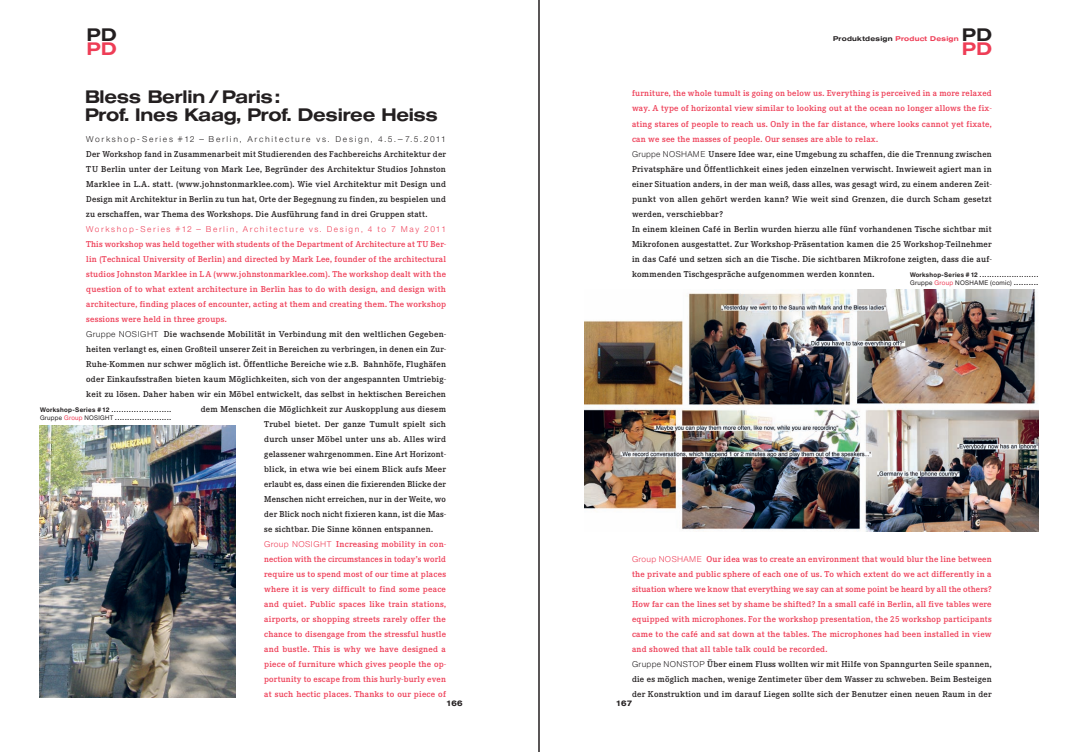
<style>
.page{position:relative;width:1078px;height:752px;background:#fff}
.page>*{position:absolute;margin:0;border:0;box-sizing:border-box;transform-origin:0 0}
.t1{font:500 18px/17.5px "Helvetica Extended BQ";color:#231f20}
.t2{font:500 18px "Helvetica Extended BQ";color:#ee3d56}
.t3{font:500 8.4px/15px "Corporate EBQ";letter-spacing:.025em;color:#231f20;text-align:justify}
.t4{font:500 8.4px/15px "Corporate EBQ";letter-spacing:.025em;color:#ee3d56}
.t5{font:300 8.3px "Neue Helvetica BQ";letter-spacing:.2em;color:#231f20}
.t6{font:300 8.3px "Neue Helvetica BQ";letter-spacing:.19em;color:#ee3d56}
.t7{font:500 8px "Helvetica Extended BQ";letter-spacing:.02em;color:#231f20}
.t8{font:500 6.8px "Helvetica Extended BQ";letter-spacing:.045em;color:#231f20}
.t9{font:700 6.5px/8px "Neue Helvetica BQ";letter-spacing:.045em;color:#231f20}
.s1{color:#ee3d56}
.s2{font-family:"Neue Helvetica BQ";font-weight:300;font-size:8.3px}
.s3{font-weight:400}
.s4{font-weight:400;color:#ee3d56}
.s5{font-family:"Neue Helvetica BQ";font-weight:300;font-size:8.3px;color:#231f20}
.s6{color:#231f20}
</style>
<div class="page">
<hr style="left:538px;top:0;width:1px;height:751px;background:#231f20">
<img style="left:40px;top:425px;width:196px;height:271px">
<img style="left:584px;top:289px;width:453px;height:242px">
<h1 class="t1" style="left:87px;top:27px;width:31px">PD</h1>
<h1 class="t2" style="left:87px;top:39px;width:31px">PD</h1>
<h1 class="t1" style="left:961px;top:27px;width:31px">PD</h1>
<h1 class="t2" style="left:961px;top:39px;width:31px">PD</h1>
<p class="t8" style="left:833px;top:35px;width:127px">Produktdesign <span class="s1">Product Design</span></p>
<h1 class="t1" style="left:85px;top:89px;width:354px">Bless Berlin / Paris:<br>Prof. Ines Kaag, Prof. Desiree Heiss</h1>
<p class="t3" style="left:632px;top:86px;width:361px;text-align:left"><span class="s1">furniture, the whole tumult is going on below us. Everything is perceived in a more relaxed way. A type of horizontal view similar to looking out at the ocean no longer allows the fix&shy;ating stares of people to reach us. Only in the far distance, where looks cannot yet fixate, can we see the masses of people. Our senses are able to relax.<br></span><span class="s2">Gruppe NOSHAME</span> Unsere Idee war, eine Umgebung zu schaffen, die die Trennung zwischen Privatsphäre und Öffentlichkeit eines jeden einzelnen verwischt. Inwieweit agiert man in einer Situation anders, in der man weiß, dass alles, was gesagt wird, zu einem anderen Zeit&shy;punkt von allen gehört werden kann? Wie weit sind Grenzen, die durch Scham gesetzt werden, verschiebbar?<br>In einem kleinen Café in Berlin wurden hierzu alle fünf vorhandenen Tische sichtbar mit Mikrofonen ausgestattet. Zur Workshop-Präsentation kamen die 25 Workshop-Teilnehmer in das Café und setzen sich an die Tische. Die sichtbaren Mikrofone zeigten, dass die auf&shy;kommenden Tischgespräche aufgenommen werden konnten.</p>
<p class="t5" style="left:86px;top:133px;width:361px">Workshop-Series #12 – Berlin, Architecture vs. Design, 4.5.–7.5.2011</p>
<p class="t3" style="left:86px;top:146px;width:361px">Der Workshop fand in Zusammenarbeit mit Studierenden des Fachbereichs Architektur der TU Berlin unter der Leitung von Mark Lee, Begründer des Architektur Studios Johnston Marklee in L.A. statt. (www.johnstonmarklee.com). Wie viel Architektur mit Design und Design mit Architektur in Berlin zu tun hat, Orte der Begegnung zu finden, zu bespielen und zu erschaffen, war Thema des Workshops. Die Ausführung fand in drei Gruppen statt.</p>
<p class="t6" style="left:86px;top:223px;width:361px">Workshop-Series #12 – Berlin, Architecture vs. Design, 4 to 7 May 2011</p>
<p class="t4" style="left:86px;top:236px;width:361px">This workshop was held together with students of the Department of Architecture at TU Ber-</p>
<p class="t4" style="left:86px;top:251px;width:361px">lin (Technical University of Berlin) and directed by Mark Lee, founder of the architectural</p>
<p class="t4" style="left:86px;top:266px;width:361px">studios Johnston Marklee in LA (www.johnstonmarklee.com). The workshop dealt with the</p>
<p class="t4" style="left:86px;top:281px;width:361px">question of to what extent architecture in Berlin has to do with design, and design with</p>
<p class="t4" style="left:86px;top:296px;width:361px">architecture, finding places of encounter, acting at them and creating them. The workshop</p>
<p class="t4" style="left:86px;top:311px;width:142px">sessions were held in three groups.</p>
<p class="t3" style="left:86px;top:326px;width:361px"><span class="s2">Gruppe NOSIGHT</span> Die wachsende Mobilität in Verbindung mit den weltlichen Gegeben-</p>
<p class="t3" style="left:86px;top:341px;width:361px">heiten verlangt es, einen Großteil unserer Zeit in Bereichen zu verbringen, in denen ein Zur-</p>
<p class="t3" style="left:86px;top:356px;width:361px">Ruhe-Kommen nur schwer möglich ist. Öffentliche Bereiche wie z.B. Bahnhöfe, Flughäfen</p>
<p class="t3" style="left:86px;top:371px;width:361px">oder Einkaufsstraßen bieten kaum Möglichkeiten, sich von der angespannten Umtriebig-</p>
<p class="t3" style="left:86px;top:386px;width:361px">keit zu lösen. Daher haben wir ein Möbel entwickelt, das selbst in hektischen Bereichen</p>
<p class="t3" style="left:201px;top:401px;width:247px">dem Menschen die Möglichkeit zur Auskopplung aus diesem</p>
<p class="t3" style="left:264px;top:416px;width:183px">Trubel bietet. Der ganze Tumult spielt sich</p>
<p class="t3" style="left:264px;top:431px;width:183px">durch unser Möbel unter uns ab. Alles wird</p>
<p class="t3" style="left:264px;top:446px;width:183px">gelassener wahrgenommen. Eine Art Horizont-</p>
<p class="t3" style="left:264px;top:461px;width:183px">blick, in etwa wie bei einem Blick aufs Meer</p>
<p class="t3" style="left:264px;top:476px;width:183px">erlaubt es, dass einen die fixierenden Blicke der</p>
<p class="t3" style="left:264px;top:491px;width:183px">Menschen nicht erreichen, nur in der Weite, wo</p>
<p class="t3" style="left:264px;top:506px;width:183px">der Blick noch nicht fixieren kann, ist die Mas-</p>
<p class="t3" style="left:264px;top:521px;width:170px">se sichtbar. Die Sinne können entspannen.</p>
<p class="t4" style="left:264px;top:536px;width:183px"><span class="s2">Group NOSIGHT</span> Increasing mobility in con-</p>
<p class="t4" style="left:264px;top:551px;width:183px">nection with the circumstances in today’s world</p>
<p class="t4" style="left:264px;top:566px;width:183px">require us to spend most of our time at places</p>
<p class="t4" style="left:264px;top:581px;width:183px">where it is very difficult to find some peace</p>
<p class="t4" style="left:264px;top:596px;width:183px">and quiet. Public spaces like train stations,</p>
<p class="t4" style="left:264px;top:611px;width:183px">airports, or shopping streets rarely offer the</p>
<p class="t4" style="left:264px;top:626px;width:183px">chance to disengage from the stressful hustle</p>
<p class="t4" style="left:264px;top:641px;width:183px">and bustle. This is why we have designed a</p>
<p class="t4" style="left:264px;top:656px;width:183px">piece of furniture which gives people the op-</p>
<p class="t4" style="left:264px;top:671px;width:183px">portunity to escape from this hurly-burly even</p>
<p class="t4" style="left:264px;top:686px;width:183px">at such hectic places. Thanks to our piece of</p>
<p class="t9" style="left:909px;top:270px;width:130px">Workshop-Series #12 ........................<br><span class="s3">Gruppe</span> <span class="s4">Group</span> <span class="s3">NOSHAME (comic)</span> ..........</p>
<p class="t9" style="left:40px;top:405px;width:133px">Workshop-Series #12 ........................<br><span class="s3">Gruppe</span> <span class="s4">Group</span> <span class="s3">NOSIGHT</span> .......................</p>
<p class="t4" style="left:632px;top:551px;width:361px"><span class="s2">Group NOSHAME</span> Our idea was to create an environment that would blur the line between the private and public sphere of each one of us. To which extent do we act differently in a situation where we know that everything we say can at some point be heard by all the others?<br>How far can the lines set by shame be shifted? In a small café in Berlin, all five tables were equipped with microphones. For the workshop presentation, the 25 workshop participants came to the café and sat down at the tables. The microphones had been installed in view and showed that all table talk could be recorded.<br><span class="s5">Gruppe NONSTOP</span> <span class="s6">Über einem Fluss wollten wir mit Hilfe von Spanngurten Seile spannen, die es möglich machen, wenige Zentimeter über dem Wasser zu schweben. Beim Besteigen der Konstruktion und im darauf Liegen sollte sich der Benutzer einen neuen Raum in der</span></p>
<p class="t7" style="left:446px;top:698px;width:18px">166</p>
<p class="t7" style="left:615px;top:699px;width:18px">167</p>
</div>
